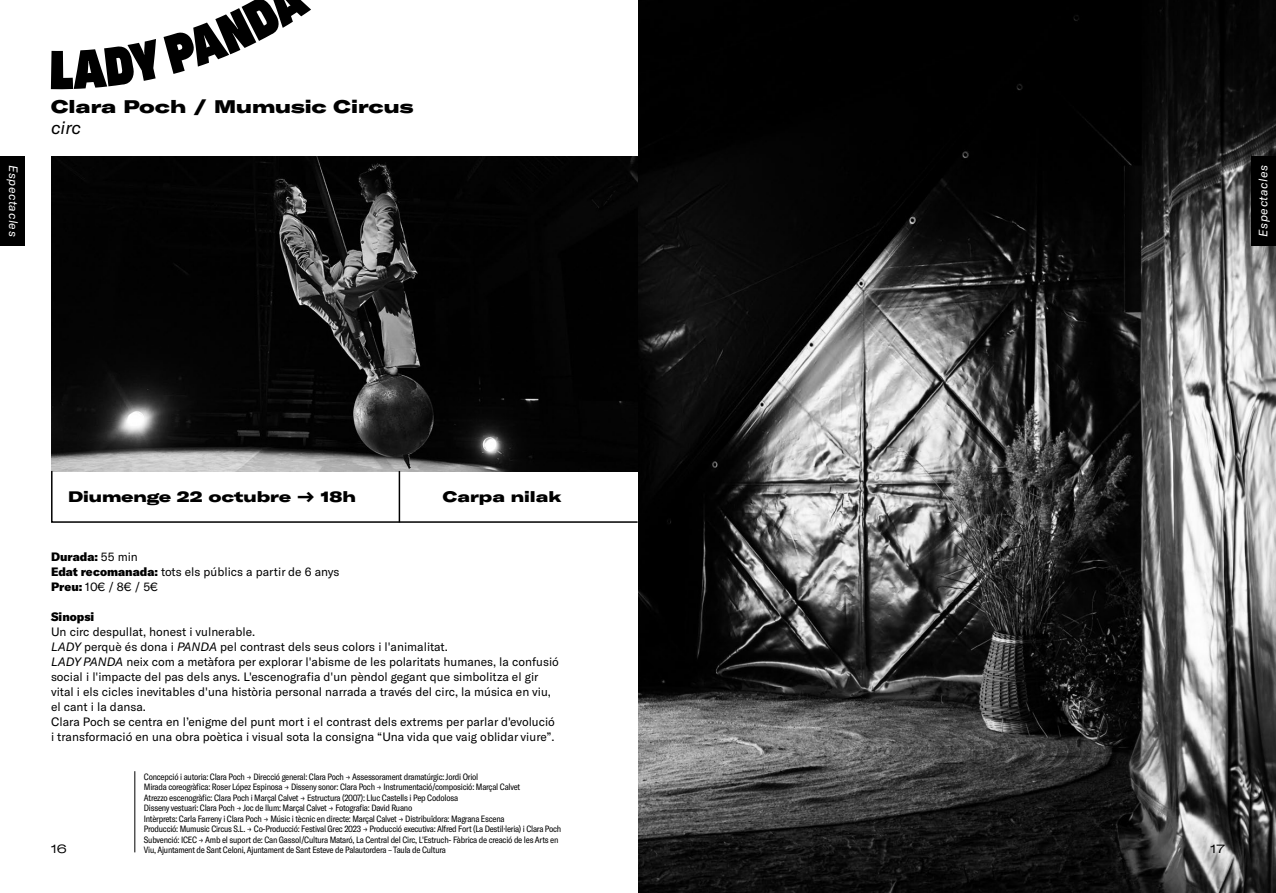
<style>
.page{position:relative;width:1276px;height:893px;background:#fff}
.page>*{position:absolute;margin:0;border:0;box-sizing:border-box;transform-origin:0 0}
.t1{font:900 expanded 18px "GT America";color:#000}
.t2{font:italic 18px "GT America";color:#000}
.t3{font:900 expanded 15px "GT America";color:#000}
.t4{font:12px/15px "GT America";color:#000}
.t5{font:italic 12px "GT America";letter-spacing:.05em;color:#fff}
.t6{font:900 12px "GT America";color:#000}
.t7{font:expanded 12px "GT America";color:#000}
.t8{font:condensed 9px/10.5px "GT America";letter-spacing:-.025em;color:#000}
.s1{font-weight:900}
.s2{font-style:italic}
.s3{font-family:"Montserrat";font-style:italic;font-stretch:normal}
</style>
<div class="page">
<img style="left:638px;top:0;width:638px;height:893px">
<img style="left:51px;top:156px;width:587px;height:314px">
<svg style="left:51px;top:470px;width:588px;height:54px"></svg>
<hr style="left:399px;top:471px;width:1px;height:51px;background:#000">
<div style="left:1252px;top:156px;width:24px;height:89px;background:#000"></div>
<div style="left:0;top:156px;width:24px;height:89px;background:#000"></div>
<hr style="left:134px;top:771px;width:1px;height:81px;background:#000">
<svg style="left:51px;top:39px;width:105px;height:50px"></svg>
<svg style="left:163px;top:0;width:148px;height:74px"></svg>
<h3 class="t5" style="left:20px;top:165px;width:73px;rotate:90deg">Espectacles</h3>
<h1 class="t1" style="left:51px;top:95px;width:364px">Clara Poch / Mumusic Circus</h1>
<h1 class="t2" style="left:51px;top:117px;width:32px">circ</h1>
<h3 class="t5" style="left:1256px;top:237px;width:73px;rotate:-90deg">Espectacles</h3>
<h2 class="t3" style="left:68px;top:487px;width:289px">Diumenge 22 octubre → 18h</h2>
<h2 class="t3" style="left:443px;top:487px;width:120px">Carpa nilak</h2>
<h3 class="t4" style="left:51px;top:549px;width:290px"><span class="s1">Durada:</span> 55 min<br><span class="s1">Edat recomanada:</span> tots els públics a partir de 6 anys<br><span class="s1">Preu:</span> 10€ / 8€ / 5€</h3>
<h3 class="t6" style="left:51px;top:609px;width:45px">Sinopsi</h3>
<p class="t4" style="left:51px;top:624px;width:509px">Un circ despullat, honest i vulnerable.<br><span class="s2">LADY</span> perquè és dona i <span class="s2">PANDA</span> pel contrast dels seus colors i l'animalitat.<br><span class="s2">LADY PANDA</span> neix com a metàfora per explorar l'abisme de les polaritats humanes, la confusió social i l'impacte del pas dels anys. L'escenografia d'un pèndol gegant que simbolitza el gir vital i els cicles inevitables d'una història personal narrada a través del circ, la música en viu, el cant i la dansa.<br>Clara Poch se centra en l’enigme del punt mort i el contrast dels extrems per parlar d'evolució i transformació en una obra poètica i visual sota la consigna “Una vida que vaig oblidar viure”.</p>
<p class="t8" style="left:144px;top:771px;width:419px">Concepció i autoria: Clara Poch <span class="s3">→</span> Direcció general: Clara Poch <span class="s3">→</span> Assessorament dramatúrgic: Jordi Oriol<br>Mirada coreogràfica: Roser López Espinosa <span class="s3">→</span> Disseny sonor: Clara Poch <span class="s3">→</span> Instrumentació/composició: Marçal Calvet<br>Atrezzo escenogràfic: Clara Poch i Marçal Calvet <span class="s3">→</span> Estructura (2007): Lluc Castells i Pep Codolosa<br>Disseny vestuari: Clara Poch <span class="s3">→</span> Joc de llum: Marçal Calvet <span class="s3">→</span> Fotografia: David Ruano<br>Intèrprets: Carla Farreny i Clara Poch <span class="s3">→</span> Músic i tècnic en directe: Marçal Calvet <span class="s3">→</span> Distribuïdora: Magrana Escena<br>Producció: Mumusic Circus S.L. <span class="s3">→</span> Co-Producció: Festival Grec 2023 <span class="s3">→</span> Producció executiva: Alfred Fort (La Destil·leria) i Clara Poch Subvenció: ICEC <span class="s3">→</span> Amb el suport de: Can Gassol/Cultura Mataró, La Central del Circ, L'Estruch- Fàbrica de creació de les Arts en Viu, Ajuntament de Sant Celoni, Ajuntament de Sant Esteve de Palautordera – Taula de Cultura</p>
<h3 class="t7" style="left:51px;top:841px;width:17px">16</h3>
<h3 class="t7" style="left:1210px;top:841px;width:16px">17</h3>
</div>
